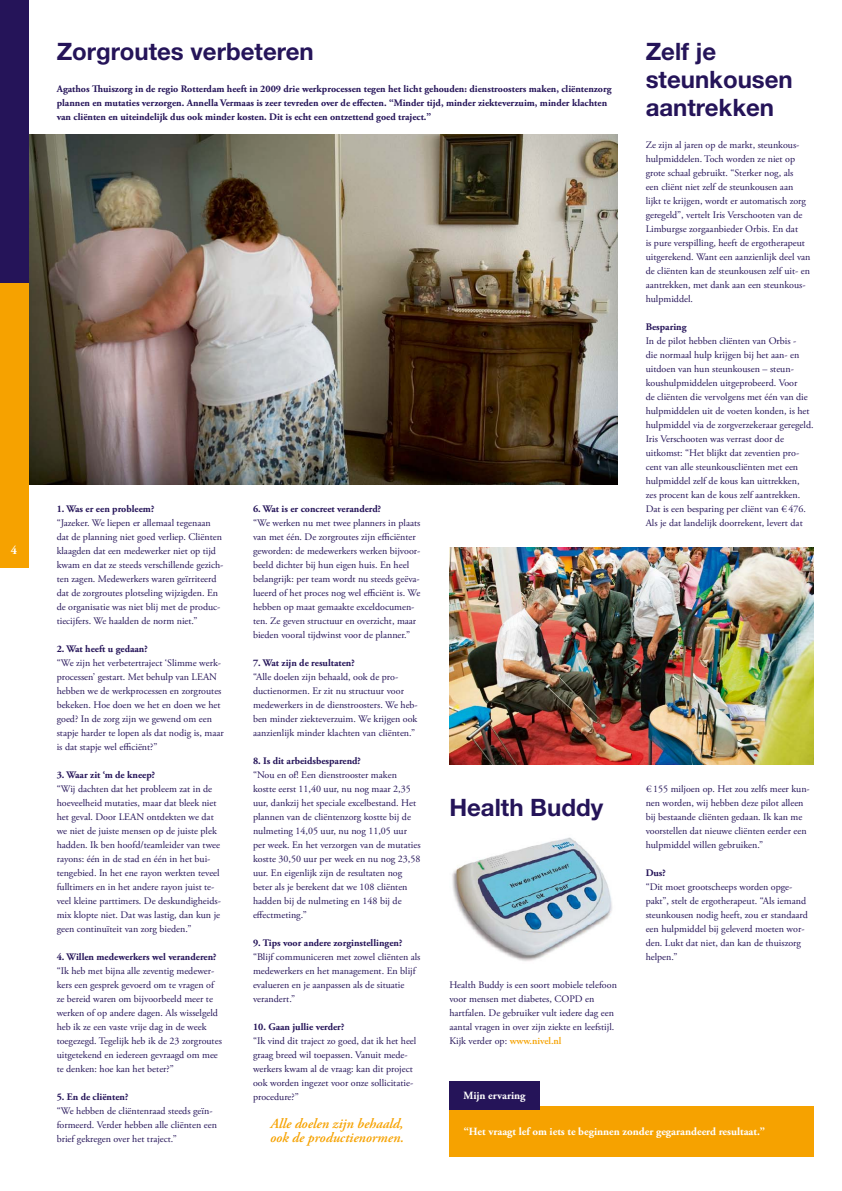
<style>
.page{position:relative;width:842px;height:1191px;background:#fff}
.page>*{position:absolute;margin:0;border:0;box-sizing:border-box;transform-origin:0 0}
.koppen{font:700 24px/28px "Helvetica Neue";color:#251459}
.streamer{font:italic 600 14px "Adobe Garamond Pro";color:#f6a200}
.t1{font:700 12px "Adobe Garamond Pro";color:#fff}
.advies{font:700 11px "Adobe Garamond Pro";color:#fff}
.platte_tekst{font:10px/14px "Adobe Garamond Pro";color:#251459}
.subkopjes{font:700 10px/14px "Adobe Garamond Pro";color:#251459}
.s1{font-weight:600;color:#f6a200}
</style>
<div class="page">
<img style="left:28px;top:134px;width:589px;height:350px">
<div style="left:449px;top:1105px;width:365px;height:51px;background:#f6a200"></div>
<div style="left:449px;top:1081px;width:91px;height:28px;background:#251459"></div>
<img style="left:449px;top:547px;width:365px;height:217px">
<img style="left:452px;top:837px;width:160px;height:124px">
<div style="left:0;top:0;width:28px;height:283px;background:#251459"></div>
<div style="left:0;top:283px;width:28px;height:285px;background:#f6a200"></div>
<p class="t1" style="left:11px;top:543px;width:8px">4</p>
<p class="koppen" style="left:57px;top:36px;width:258px">Zorgroutes verbeteren</p>
<p class="subkopjes" style="left:57px;top:82px;width:556px">Agathos Thuiszorg in de regio Rotterdam heeft in 2009 drie werkprocessen tegen het licht gehouden: dienstroosters maken, cliëntenzorg plannen en mutaties verzorgen. Annella Vermaas is zeer tevreden over de effecten. “Minder tijd, minder ziekteverzuim, minder klachten van cliënten en uiteindelijk dus ook minder kosten. Dit is echt een ontzettend goed traject.”</p>
<p class="koppen" style="left:646px;top:36px;width:149px">Zelf je steunkousen aantrekken</p>
<p class="platte_tekst" style="left:646px;top:138px;width:166px">Ze zijn al jaren op de markt, steunkous&shy;hulpmiddelen. Toch worden ze niet op grote schaal gebruikt. “Sterker nog, als<br>een cliënt niet zelf de steunkousen aan lijkt te krijgen, wordt er automatisch zorg geregeld”, vertelt Iris Verschooten van de Limburgse zorgaanbieder Orbis. En dat<br>is pure verspilling, heeft de ergotherapeut uitgerekend. Want een aanzienlijk deel van de cliënten kan de steunkousen zelf uit- en aantrekken, met dank aan een steunkous&shy;hulpmiddel.</p>
<p class="subkopjes" style="left:646px;top:320px;width:42px">Besparing</p>
<p class="platte_tekst" style="left:646px;top:334px;width:169px">In de pilot hebben cliënten van Orbis -<br>die normaal hulp krijgen bij het aan- en uitdoen van hun steunkousen – steun&shy;koushulpmiddelen uitgeprobeerd. Voor<br>de cliënten die vervolgens met één van die hulpmiddelen uit de voeten konden, is het hulpmiddel via de zorgverzekeraar geregeld.</p>
<p class="platte_tekst" style="left:646px;top:432px;width:162px">Iris Verschooten was verrast door de uitkomst: “Het blijkt dat zeventien pro&shy;cent van alle steunkouscliënten met een hulpmiddel zelf de kous kan uittrekken, zes procent kan de kous zelf aantrekken.<br>Dat is een besparing per cliënt van € 476.<br>Als je dat landelijk doorrekent, levert dat</p>
<p class="subkopjes" style="left:57px;top:502px;width:99px">1. Was er een probleem?</p>
<p class="platte_tekst" style="left:57px;top:516px;width:168px">“Jazeker. We liepen er allemaal tegenaan dat de planning niet goed verliep. Cliënten klaagden dat een medewerker niet op tijd kwam en dat ze steeds verschillende gezich&shy;ten zagen. Medewerkers waren geïrriteerd dat de zorgroutes plotseling wijzigden. En de organisatie was niet blij met de produc&shy;tiecijfers. We haalden de norm niet.”</p>
<p class="subkopjes" style="left:57px;top:642px;width:93px">2. Wat heeft u gedaan?</p>
<p class="platte_tekst" style="left:57px;top:656px;width:169px">“We zijn het verbetertraject ‘Slimme werk&shy;processen’ gestart. Met behulp van LEAN hebben we de werkprocessen en zorgroutes bekeken. Hoe doen we het en doen we het goed? In de zorg zijn we gewend om een stapje harder te lopen als dat nodig is, maar is dat stapje wel efficiënt?”</p>
<p class="subkopjes" style="left:57px;top:768px;width:100px">3. Waar zit ‘m de kneep?</p>
<p class="platte_tekst" style="left:57px;top:782px;width:166px">“Wij dachten dat het probleem zat in de hoeveelheid mutaties, maar dat bleek niet het geval. Door LEAN ontdekten we dat we niet de juiste mensen op de juiste plek hadden. Ik ben hoofd/teamleider van twee rayons: één in de stad en één in het bui&shy;tengebied. In het ene rayon werkten teveel fulltimers en in het andere rayon juist te&shy;veel kleine parttimers. De deskundigheids&shy;mix klopte niet. Dat was lastig, dan kun je geen continuïteit van zorg bieden.”</p>
<p class="subkopjes" style="left:57px;top:950px;width:161px">4. Willen medewerkers wel veranderen?</p>
<p class="platte_tekst" style="left:57px;top:964px;width:167px">“Ik heb met bijna alle zeventig medewer&shy;kers een gesprek gevoerd om te vragen of ze bereid waren om bijvoorbeeld meer te werken of op andere dagen. Als wisselgeld heb ik ze een vaste vrije dag in de week toegezegd. Tegelijk heb ik de 23 zorgroutes uitgetekend en iedereen gevraagd om mee te denken: hoe kan het beter?”</p>
<p class="subkopjes" style="left:57px;top:1090px;width:73px">5. En de cliënten?</p>
<p class="platte_tekst" style="left:57px;top:1104px;width:162px">“We hebben de cliëntenraad steeds geïn&shy;formeerd. Verder hebben alle cliënten een brief gekregen over het traject.”</p>
<p class="subkopjes" style="left:253px;top:502px;width:130px">6. Wat is er concreet veranderd?</p>
<p class="platte_tekst" style="left:253px;top:516px;width:169px">“We werken nu met twee planners in plaats van met één. De zorgroutes zijn efficiënter geworden: de medewerkers werken bijvoor&shy;beeld dichter bij hun eigen huis. En heel belangrijk: per team wordt nu steeds geëva&shy;lueerd of het proces nog wel efficiënt is. We hebben op maat gemaakte exceldocumen&shy;ten. Ze geven structuur en overzicht, maar bieden vooral tijdwinst voor de planner.”</p>
<p class="subkopjes" style="left:253px;top:656px;width:103px">7. Wat zijn de resultaten?</p>
<p class="platte_tekst" style="left:253px;top:670px;width:166px">“Alle doelen zijn behaald, ook de pro&shy;ductienormen. Er zit nu structuur voor medewerkers in de dienstroosters. We heb&shy;ben minder ziekteverzuim. We krijgen ook aanzienlijk minder klachten van cliënten.”</p>
<p class="subkopjes" style="left:253px;top:754px;width:109px">8. Is dit arbeidsbesparend?</p>
<p class="platte_tekst" style="left:253px;top:768px;width:169px">“Nou en of! Een dienstrooster maken kostte eerst 11,40 uur, nu nog maar 2,35 uur, dankzij het speciale excelbestand. Het plannen van de cliëntenzorg kostte bij de nulmeting 14,05 uur, nu nog 11,05 uur per week. En het verzorgen van de mutaties kostte 30,50 uur per week en nu nog 23,58 uur. En eigenlijk zijn de resultaten nog beter als je berekent dat we 108 cliënten hadden bij de nulmeting en 148 bij de effectmeting.”</p>
<p class="subkopjes" style="left:253px;top:936px;width:151px">9. Tips voor andere zorginstellingen?</p>
<p class="platte_tekst" style="left:253px;top:950px;width:169px">“Blijf communiceren met zowel cliënten als medewerkers en het management. En blijf evalueren en je aanpassen als de situatie verandert.”</p>
<p class="subkopjes" style="left:253px;top:1020px;width:93px">10. Gaan jullie verder?</p>
<p class="platte_tekst" style="left:253px;top:1034px;width:165px">“Ik vind dit traject zo goed, dat ik het heel graag breed wil toepassen. Vanuit mede&shy;werkers kwam al de vraag: kan dit project ook worden ingezet voor onze sollicitatie&shy;procedure?”</p>
<p class="streamer" style="left:270px;top:1115px;width:134px">Alle doelen zijn behaald,</p>
<p class="streamer" style="left:270px;top:1129px;width:135px">ook de productienormen.</p>
<p class="platte_tekst" style="left:646px;top:782px;width:166px">€ 155 miljoen op. Het zou zelfs meer kun&shy;nen worden, wij hebben deze pilot alleen bij bestaande cliënten gedaan. Ik kan me voorstellen dat nieuwe cliënten eerder een hulpmiddel willen gebruiken.”</p>
<p class="subkopjes" style="left:646px;top:866px;width:22px">Dus?</p>
<p class="platte_tekst" style="left:646px;top:880px;width:164px">“Dit moet grootscheeps worden opge&shy;pakt”, stelt de ergotherapeut. “Als iemand steunkousen nodig heeft, zou er standaard een hulpmiddel bij geleverd moeten wor&shy;den. Lukt dat niet, dan kan de thuiszorg helpen.”</p>
<p class="koppen" style="left:449px;top:792px;width:155px">Health Buddy</p>
<p class="platte_tekst" style="left:449px;top:978px;width:169px">Health Buddy is een soort mobiele telefoon voor mensen met diabetes, COPD en hartfalen. De gebruiker vult iedere dag een aantal vragen in over zijn ziekte en leefstijl.<br>Kijk verder op: <span class="s1">www.nivel.nl</span></p>
<p class="advies" style="left:463px;top:1089px;width:64px">Mijn ervaring</p>
<p class="advies" style="left:464px;top:1125px;width:303px">“Het vraagt lef om iets te beginnen zonder gegarandeerd resultaat.”</p>
</div>
